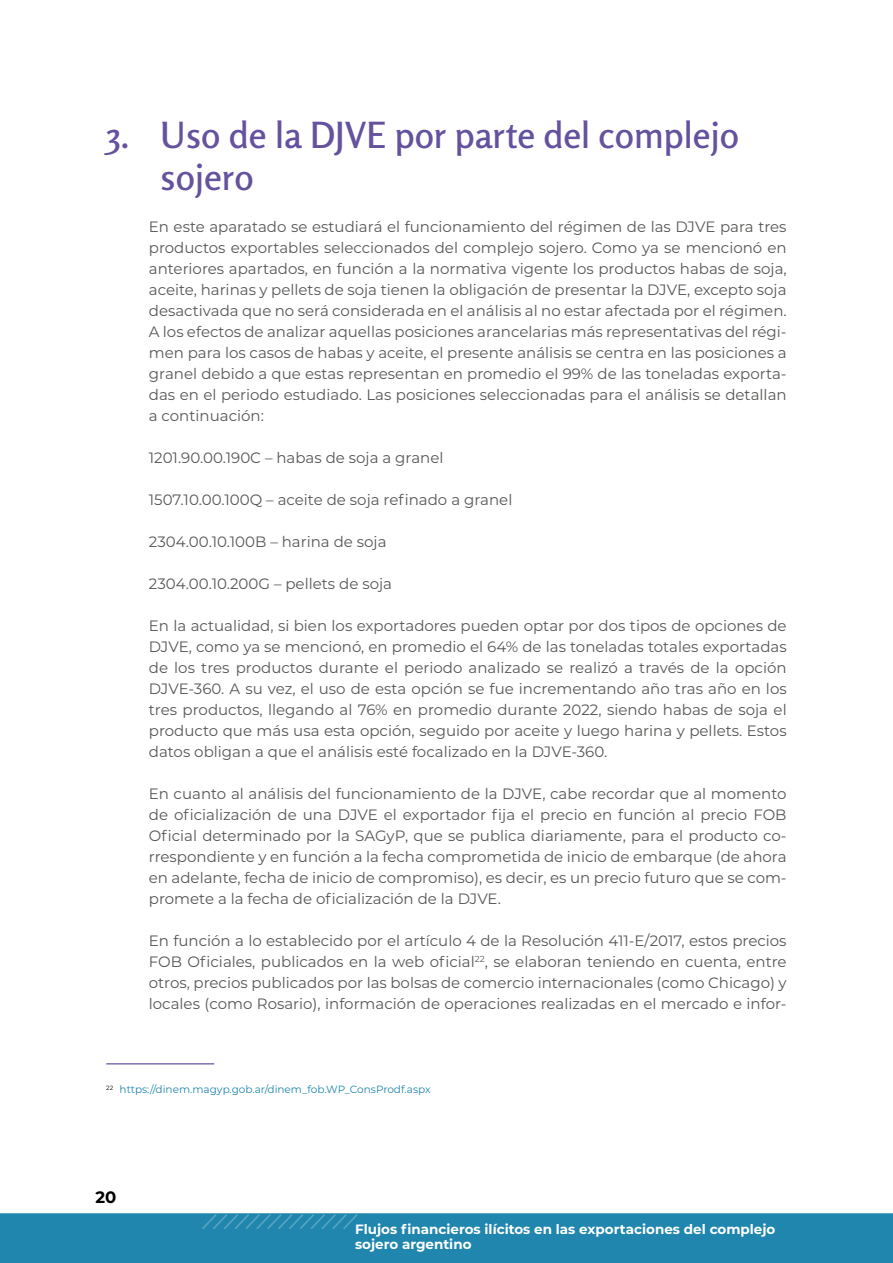
<style>
.page{position:relative;width:893px;height:1263px;background:#fff}
.page>*{position:absolute;margin:0;border:0;box-sizing:border-box;transform-origin:0 0}
.t1{font:600 36px/41.4px "Rosario";color:#65529e}
.t2{font:700 16.5px "Montserrat";color:#000}
.Cuerpo_del_texto{font:15px/21px "Montserrat";color:#575756;text-align:justify}
.t3{font:700 13.5px/15.6px "Montserrat";color:#fff}
.Llamada{font:10.5px "Montserrat";color:#2086ae}
</style>
<div class="page">
<div style="left:0;top:1213px;width:893px;height:50px;background:#2086ae"></div>
<hr style="left:106px;top:1063px;width:108px;height:1px;background:#8271b1">
<h1 class="t1" style="left:160px;top:112px;width:580px;text-indent:-54px">3. Uso de la DJVE por parte del complejo sojero</h1>
<p class="Cuerpo_del_texto" style="left:149px;top:216px;width:639px">En este aparatado se estudiará el funcionamiento del régimen de las DJVE para tres productos exportables seleccionados del complejo sojero. Como ya se mencionó en anteriores apartados, en función a la normativa vigente los productos habas de soja, aceite, harinas y pellets de soja tienen la obligación de presentar la DJVE, excepto soja desactivada que no será considerada en el análisis al no estar afectada por el régimen.<br>A los efectos de analizar aquellas posiciones arancelarias más representativas del régi&shy;men para los casos de habas y aceite, el presente análisis se centra en las posiciones a granel debido a que estas representan en promedio el 99% de las toneladas exporta&shy;das en el periodo estudiado. Las posiciones seleccionadas para el análisis se detallan a continuación:</p>
<p class="Cuerpo_del_texto" style="left:149px;top:447px;width:296px">1201.90.00.190C – habas de soja a granel</p>
<p class="Cuerpo_del_texto" style="left:149px;top:489px;width:365px">1507.10.00.100Q – aceite de soja refinado a granel</p>
<p class="Cuerpo_del_texto" style="left:149px;top:531px;width:239px">2304.00.10.100B – harina de soja</p>
<p class="Cuerpo_del_texto" style="left:149px;top:573px;width:245px">2304.00.10.200G – pellets de soja</p>
<p class="Cuerpo_del_texto" style="left:149px;top:615px;width:639px">En la actualidad, si bien los exportadores pueden optar por dos tipos de opciones de DJVE, como ya se mencionó, en promedio el 64% de las toneladas totales exportadas de los tres productos durante el periodo analizado se realizó a través de la opción DJVE-360. A su vez, el uso de esta opción se fue incrementando año tras año en los tres productos, llegando al 76% en promedio durante 2022, siendo habas de soja el producto que más usa esta opción, seguido por aceite y luego harina y pellets. Estos datos obligan a que el análisis esté focalizado en la DJVE-360.</p>
<p class="Cuerpo_del_texto" style="left:149px;top:783px;width:639px">En cuanto al análisis del funcionamiento de la DJVE, cabe recordar que al momento de oficialización de una DJVE el exportador fija el precio en función al precio FOB Oficial determinado por la SAGyP, que se publica diariamente, para el producto co&shy;rrespondiente y en función a la fecha comprometida de inicio de embarque (de ahora en adelante, fecha de inicio de compromiso), es decir, es un precio futuro que se com&shy;promete a la fecha de oficialización de la DJVE.</p>
<p class="Cuerpo_del_texto" style="left:149px;top:930px;width:639px">En función a lo establecido por el artículo 4 de la Resolución 411-E/2017, estos precios FOB Oficiales, publicados en la web oficial<sup>22</sup>, se elaboran teniendo en cuenta, entre otros, precios publicados por las bolsas de comercio internacionales (como Chicago) y locales (como Rosario), información de operaciones realizadas en el mercado e infor-</p>
<p class="Llamada" style="left:106px;top:1082px;width:326px"><sup>22</sup> https://dinem.magyp.gob.ar/dinem_fob.WP_ConsProdf.aspx</p>
<p class="t2" style="left:95px;top:1185px;width:22px">20</p>
<p class="t3" style="left:355px;top:1220px;width:422px">Flujos financieros ilícitos en las exportaciones del complejo sojero argentino</p>
</div>
